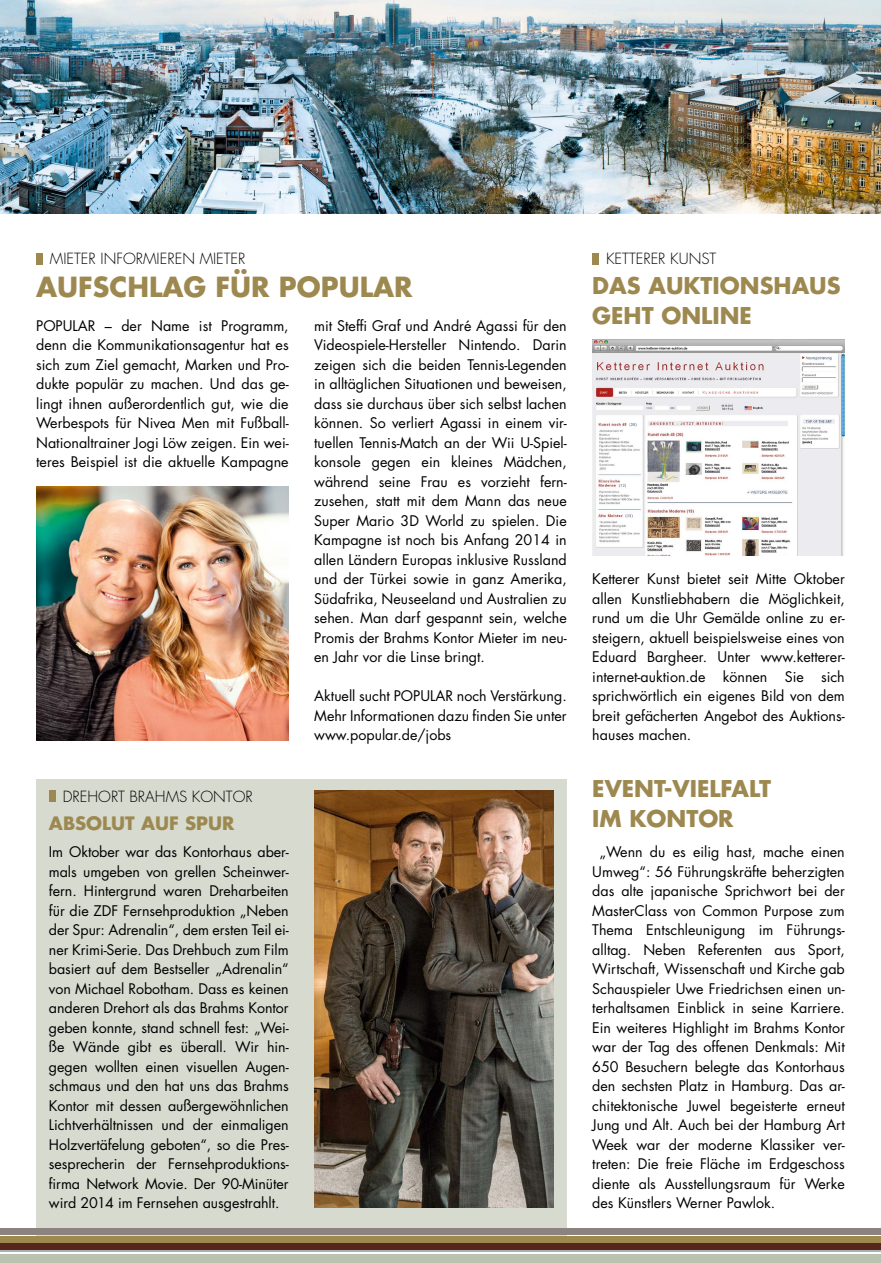
<style>
.page{position:relative;width:881px;height:1263px;background:#fff}
.page>*{position:absolute;margin:0;border:0;box-sizing:border-box;transform-origin:0 0}
.t1{font:700 27px "Futura";color:#9d8950}
.t2{font:700 22.5px/29.4px "Futura";color:#9d8950}
.t3{font:700 18px "Futura";color:#9d8950}
.t4{font:300 15px "Futura";color:#000}
.t5{font:14.25px/19.5px "Futura";color:#000;text-align:justify}
</style>
<div class="page">
<div style="left:592px;top:253px;width:6px;height:11px;background:#9d8950"></div>
<img style="left:0;top:0;width:880px;height:214px">
<div style="left:36px;top:253px;width:6px;height:11px;background:#9d8950"></div>
<img style="left:36px;top:487px;width:252px;height:253px">
<img style="left:592px;top:339px;width:252px;height:216px">
<div style="left:36px;top:779px;width:530px;height:468px;background:#d6dacf"></div>
<div style="left:49px;top:790px;width:6px;height:12px;background:#9d8950"></div>
<img style="left:314px;top:791px;width:239px;height:417px">
<div style="left:0;top:1236px;width:880px;height:8px;background:#9d8950"></div>
<div style="left:0;top:1228px;width:880px;height:6px;background:#8c827f"></div>
<hr style="left:0;top:1249px;width:880px;height:2px;background:#abafb2">
<div style="left:0;top:1254px;width:880px;height:9px;background:#bac3b0"></div>
<div style="left:0;top:1243px;width:880px;height:7px;background:#56251b"></div>
<p class="t4" style="left:50px;top:249px;width:197px">MIETER INFORMIEREN MIETER</p>
<h1 class="t1" style="left:36px;top:268px;width:378px">AUFSCHLAG FÜR POPULAR</h1>
<p class="t5" style="left:36px;top:316px;width:254px;text-indent:36px">lar – der Name ist Programm, denn die Kommunikationsagentur hat es sich zum Ziel gemacht, Marken und Pro&shy;dukte populär zu machen. Und das ge&shy;lingt ihnen außerordentlich gut, wie die Werbespots für Nivea Men mit Fußball-Nationaltrainer Jogi Löw zeigen. Ein wei&shy;teres Beispiel ist die aktuelle Kampagne</p>
<p class="t5" style="left:36px;top:316px;width:18px">Popu</p>
<p class="t4" style="left:63px;top:786px;width:191px">DREHORT BRAHMS KONTOR</p>
<p class="t3" style="left:49px;top:810px;width:40px">ABSOLUT</p>
<p class="t3" style="left:141px;top:810px;width:14px">AUF</p>
<p class="t3" style="left:185px;top:810px;width:25px">SPUR</p>
<p class="t5" style="left:49px;top:842px;width:241px">Im Oktober war das Kontorhaus aber&shy;mals umgeben von grellen Scheinwer&shy;fern. Hintergrund waren Dreharbeiten für die ZDF Fernsehproduktion „Neben der Spur: Adrenalin“, dem ersten Teil ei&shy;ner Krimi-Serie. Das Drehbuch zum Film basiert auf dem Bestseller „Adrenalin“ von Michael Robotham. Dass es keinen anderen Drehort als das Brahms Kontor geben konnte, stand schnell fest: „Wei&shy;ße Wände gibt es überall. Wir hin&shy;gegen wollten einen visuellen Augen&shy;schmaus und den hat uns das Brahms Kontor mit dessen außergewöhnlichen Lichtverhältnissen und der einmaligen Holzvertäfelung geboten“, so die Pres&shy;sesprecherin der Fernsehproduktions&shy;firma Network Movie. Der 90-Minüter wird 2014 im Fernsehen ausgestrahlt.</p>
<p class="t5" style="left:314px;top:315px;width:254px">mit Steffi Graf und André Agassi für den Videospiele-Hersteller Nintendo. Darin zeigen sich die beiden Tennis-Legenden in alltäglichen Situationen und beweisen, dass sie durchaus über sich selbst lachen können. So verliert Agassi in einem vir&shy;tuellen Tennis-Match an der Wii U-Spiel&shy;konsole gegen ein kleines Mädchen, während seine Frau es vorzieht fern&shy;zusehen, statt mit dem Mann das neue Super Mario 3D World zu spielen. Die Kampagne ist noch bis Anfang 2014 in allen Ländern Europas inklusive Russland und der Türkei sowie in ganz Amerika, Südafrika, Neuseeland und Australien zu sehen. Man darf gespannt sein, welche Promis der Brahms Kontor Mieter im neu&shy;en Jahr vor die Linse bringt.</p>
<p class="t5" style="left:314px;top:686px;width:254px">Aktuell sucht POPULAR noch Verstärkung.<br>Mehr Informationen dazu finden Sie unter www.popular.de/jobs</p>
<p class="t4" style="left:606px;top:249px;width:112px">KETTERER KUNST</p>
<h2 class="t2" style="left:592px;top:271px;width:250px">DAS AUKTIONSHAUS<br>GEHT ONLINE</h2>
<p class="t5" style="left:592px;top:569px;width:254px">Ketterer Kunst bietet seit Mitte Oktober allen Kunstliebhabern die Möglichkeit, rund um die Uhr Gemälde online zu er&shy;steigern, aktuell beispielsweise eines von Eduard Bargheer. Unter www.ketterer&shy;internet-auktion.de können Sie sich sprichwörtlich ein eigenes Bild von dem breit gefächerten Angebot des Auktions&shy;hauses machen.</p>
<h2 class="t2" style="left:592px;top:774px;width:180px">EVENT-VIELFALT<br>IM KONTOR</h2>
<p class="t5" style="left:592px;top:842px;width:254px;text-indent:7px">„Wenn du es eilig hast, mache einen Umweg“: 56 Führungskräfte beherzigten das alte japanische Sprichwort bei der MasterClass von Common Purpose zum Thema Entschleunigung im Führungs&shy;alltag. Neben Referenten aus Sport, Wirtschaft, Wissenschaft und Kirche gab Schauspieler Uwe Friedrichsen einen un&shy;terhaltsamen Einblick in seine Karriere.<br>Ein weiteres Highlight im Brahms Kontor war der Tag des offenen Denkmals: Mit 650 Besuchern belegte das Kontorhaus den sechsten Platz in Hamburg. Das ar&shy;chitektonische Juwel begeisterte erneut Jung und Alt. Auch bei der Hamburg Art Week war der moderne Klassiker ver&shy;treten: Die freie Fläche im Erdgeschoss diente als Ausstellungsraum für Werke des Künstlers Werner Pawlok.</p>
</div>
